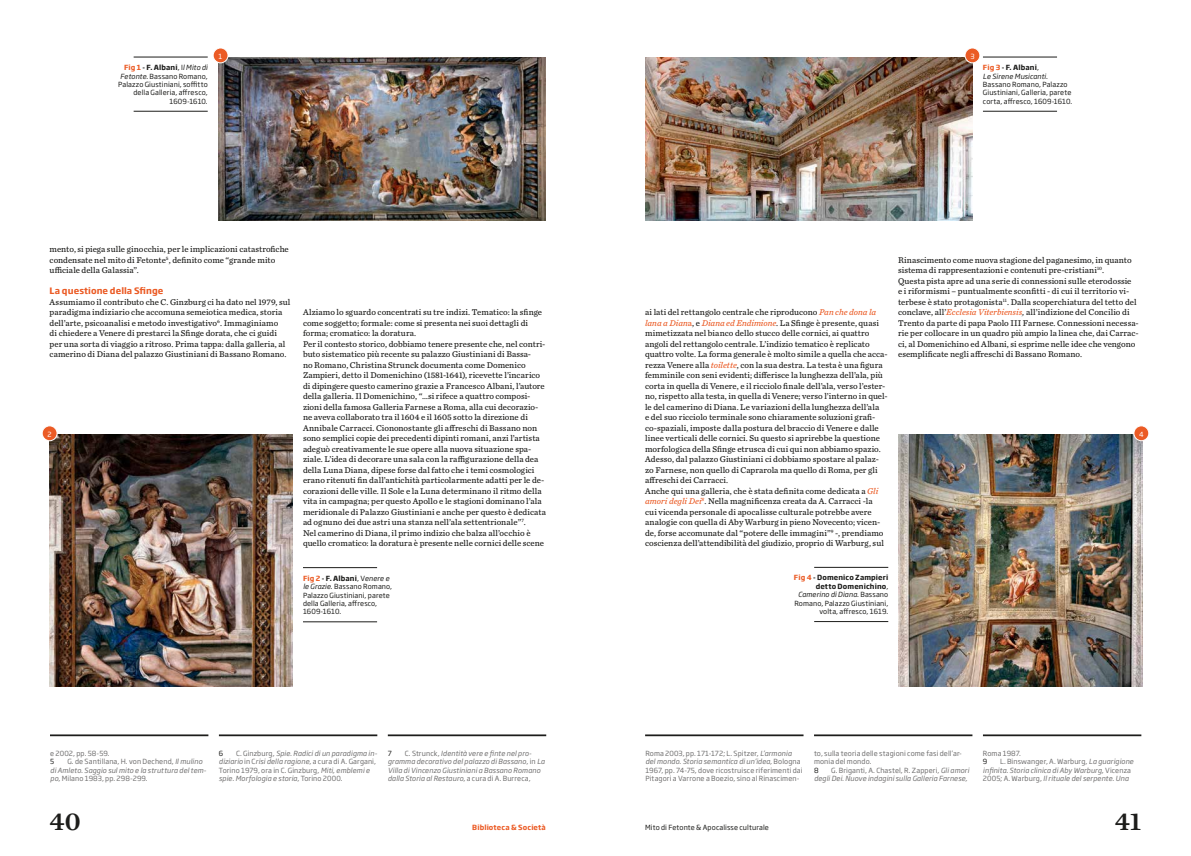
<style>
.page{position:relative;width:1191px;height:856px;background:#fff}
.page>*{position:absolute;margin:0;border:0;box-sizing:border-box;transform-origin:0 0}
.t1{font:26.25px "Chronicle Text G1 Semi";color:#1d1d1b}
.t2{font:8.75px/10.5px "Chronicle Text G4";letter-spacing:.005em;color:#1d1d1b}
.t3{font:700 8.75px "Soho Gothic Pro";letter-spacing:.005em;color:#eb5b25}
.t4{font:italic 7px/8.4px "Soho Gothic Pro";letter-spacing:.01em;color:#706f6f}
.t5{font:7px/8.4px "Soho Gothic Pro";letter-spacing:.015em;color:#1d1d1b;text-align:right}
.t6{font:7px/8.4px "Soho Gothic Pro";letter-spacing:.015em;color:#706f6f}
.t7{font:700 7px "Soho Gothic Pro";letter-spacing:.015em;color:#eb5b25}
.t8{font:7px "Soho Gothic Pro";color:#fff}
.s1{font-weight:700;color:#eb5b25}
.s2{font-weight:700}
.s3{font-style:italic}
.s4{font-style:italic;color:#eb5b25}
.s5{color:#eb5b25}
.s6{font-style:normal}
</style>
<div class="page">
<hr style="left:645px;top:734px;width:158px;height:2px;background:#1d1d1b">
<hr style="left:50px;top:734px;width:158px;height:2px;background:#1d1d1b">
<hr style="left:814px;top:734px;width:158px;height:2px;background:#1d1d1b">
<hr style="left:219px;top:734px;width:158px;height:2px;background:#1d1d1b">
<hr style="left:983px;top:734px;width:158px;height:2px;background:#1d1d1b">
<hr style="left:388px;top:734px;width:158px;height:2px;background:#1d1d1b">
<img style="left:218px;top:57px;width:328px;height:163px">
<img style="left:645px;top:57px;width:327px;height:163px">
<div style="left:213px;top:48px;width:15px;height:15px;background:#eb5b25;border-radius:50%"></div>
<div style="left:213px;top:48px;width:15px;height:15px;border:1px solid #fff;border-radius:50%"></div>
<div style="left:965px;top:48px;width:15px;height:15px;background:#eb5b25;border-radius:50%"></div>
<div style="left:964px;top:48px;width:16px;height:15px;border:1px solid #fff;border-radius:50%"></div>
<hr style="left:134px;top:111px;width:74px;height:1px;background:#1d1d1b">
<hr style="left:814px;top:621px;width:74px;height:1px;background:#1d1d1b">
<hr style="left:983px;top:111px;width:74px;height:1px;background:#1d1d1b">
<hr style="left:303px;top:621px;width:74px;height:1px;background:#1d1d1b">
<hr style="left:134px;top:57px;width:74px;height:1px;background:#1d1d1b">
<hr style="left:814px;top:567px;width:74px;height:1px;background:#1d1d1b">
<hr style="left:983px;top:57px;width:74px;height:1px;background:#1d1d1b">
<hr style="left:303px;top:567px;width:74px;height:1px;background:#1d1d1b">
<img style="left:50px;top:435px;width:242px;height:252px">
<img style="left:898px;top:435px;width:244px;height:252px">
<div style="left:42px;top:426px;width:15px;height:15px;background:#eb5b25;border-radius:50%"></div>
<div style="left:42px;top:425px;width:15px;height:16px;border:1px solid #fff;border-radius:50%"></div>
<div style="left:1134px;top:426px;width:14px;height:15px;background:#eb5b25;border-radius:50%"></div>
<div style="left:1133px;top:425px;width:16px;height:16px;border:1px solid #fff;border-radius:50%"></div>
<p class="t5" style="left:118px;top:63px;width:91px"><span class="s1">Fig 1</span> <span class="s2">- F. Albani</span>, I<span class="s3">l Mito di<br>Fetonte</span>. Bassano Romano,<br>Palazzo Giustiniani, soffitto della Galleria, affresco,<br>1609-1610.</p>
<p class="t8" style="left:219px;top:51px;width:5px">1</p>
<p class="t8" style="left:970px;top:51px;width:6px">3</p>
<p class="t5" style="left:983px;top:63px;width:91px;text-align:left"><span class="s1">Fig 3</span> <span class="s2">- F. Albani</span>,<br><span class="s3">Le Sirene Musicanti</span>.<br>Bassano Romano, Palazzo<br>Giustiniani, Galleria, parete corta, affresco, 1609-1610.</p>
<p class="t2" style="left:50px;top:243px;width:241px">mento, si piega sulle ginocchia, per le implicazioni catastrofiche condensate nel mito di Fetonte<sup>5</sup>, definito come “grande mito ufficiale della Galassia”.</p>
<p class="t3" style="left:50px;top:284px;width:115px">La questione della Sfinge</p>
<p class="t2" style="left:50px;top:296px;width:242px">Assumiamo il contributo che C. Ginzburg ci ha dato nel 1979, sul paradigma indiziario che accomuna semeiotica medica, storia dell’arte, psicoanalisi e metodo investigativo<sup>6</sup>. Immaginiamo<br>di chiedere a Venere di prestarci la Sfinge dorata, che ci guidi per una sorta di viaggio a ritroso. Prima tappa: dalla galleria, al camerino di Diana del palazzo Giustiniani di Bassano Romano.</p>
<p class="t2" style="left:898px;top:254px;width:242px">Rinascimento come nuova stagione del paganesimo, in quanto sistema di rappresentazioni e contenuti pre-cristiani<sup>10</sup>.<br>Questa pista apre ad una serie di connessioni sulle eterodossie<br>e i riformismi – puntualmente sconfitti - di cui il territorio vi&shy;terbese è stato protagonista<sup>11</sup>. Dalla scoperchiatura del tetto del conclave, all’<span class="s4">Ecclesia Viterbiensis</span><span class="s3">,</span> all’indizione del Concilio di Trento da parte di papa Paolo III Farnese. Connessioni necessa&shy;rie per collocare in un quadro più ampio la linea che, dai Carrac&shy;ci, al Domenichino ed Albani, si esprime nelle idee che vengono esemplificate negli affreschi di Bassano Romano.</p>
<p class="t2" style="left:303px;top:306px;width:244px">Alziamo lo sguardo concentrati su tre indizi. Tematico: la sfinge come soggetto; formale: come si presenta nei suoi dettagli di forma; cromatico: la doratura.<br>Per il contesto storico, dobbiamo tenere presente che, nel contri&shy;buto sistematico più recente su palazzo Giustiniani di Bassa-<br>no Romano, Christina Strunck documenta come Domenico Zampieri, detto il Domenichino (1581-1641), ricevette l’incarico di dipingere questo camerino grazie a Francesco Albani, l’autore della galleria. Il Domenichino, “…si rifece a quattro composi&shy;zioni della famosa Galleria Farnese a Roma, alla cui decorazio&shy;ne aveva collaborato tra il 1604 e il 1605 sotto la direzione di Annibale Carracci. Ciononostante gli affreschi di Bassano non sono semplici copie dei precedenti dipinti romani, anzi l’artista adeguò creativamente le sue opere alla nuova situazione spa&shy;ziale. L’idea di decorare una sala con la raffigurazione della dea della Luna Diana, dipese forse dal fatto che i temi cosmologici erano ritenuti fin dall’antichità particolarmente adatti per le de&shy;corazioni delle ville. Il Sole e la Luna determinano il ritmo della vita in campagna; per questo Apollo e le stagioni dominano l’ala meridionale di Palazzo Giustiniani e anche per questo è dedicata ad ognuno dei due astri una stanza nell’ala settentrionale”<sup>7</sup>.<br>Nel camerino di Diana, il primo indizio che balza all’occhio è quello cromatico: la doratura è presente nelle cornici delle scene</p>
<p class="t2" style="left:645px;top:306px;width:244px">ai lati del rettangolo centrale che riproducono <span class="s4">Pan che dona la lana a Dian</span><span class="s5">a</span>, e <span class="s4">Diana ed Endimione</span>. La Sfinge è presente, quasi mimetizzata nel bianco dello stucco delle cornici, ai quattro angoli del rettangolo centrale. L’indizio tematico è replicato quattro volte. La forma generale è molto simile a quella che acca&shy;rezza Venere alla <span class="s4">toilette</span>, con la sua destra. La testa è una figura femminile con seni evidenti; differisce la lunghezza dell’ala, più corta in quella di Venere, e il ricciolo finale dell’ala, verso l’ester&shy;no, rispetto alla testa, in quella di Venere; verso l’interno in quel&shy;le del camerino di Diana. Le variazioni della lunghezza dell’ala<br>e del suo ricciolo terminale sono chiaramente soluzioni grafi&shy;co-spaziali, imposte dalla postura del braccio di Venere e dalle linee verticali delle cornici. Su questo si aprirebbe la questione morfologica della Sfinge etrusca di cui qui non abbiamo spazio.<br>Adesso, dal palazzo Giustiniani ci dobbiamo spostare al palaz&shy;zo Farnese, non quello di Caprarola ma quello di Roma, per gli affreschi dei Carracci.<br>Anche qui una galleria, che è stata definita come dedicata a <span class="s4">Gli amori degli Dei</span><sup>8</sup>. Nella magnificenza creata da A. Carracci -la<br>cui vicenda personale di apocalisse culturale potrebbe avere analogie con quella di Aby Warburg in pieno Novecento; vicen&shy;de, forse accomunate dal “potere delle immagini”<sup>9</sup> -, prendiamo coscienza dell’attendibilità del giudizio, proprio di Warburg, sul</p>
<p class="t8" style="left:48px;top:428px;width:6px">2</p>
<p class="t8" style="left:1139px;top:428px;width:6px">4</p>
<p class="t5" style="left:303px;top:573px;width:91px;text-align:left"><span class="s1">Fig 2</span> <span class="s2">- F. Albani</span>, V<span class="s3">enere e le Grazie</span>. Bassano Romano,<br>Palazzo Giustiniani, parete della Galleria, affresco,<br>1609-1610.</p>
<p class="t6" style="left:50px;top:749px;width:61px">e 2002, pp. 58-59.</p>
<p class="t5" style="left:50px;top:757px;width:6px">5</p>
<p class="t6" style="left:50px;top:757px;width:158px;text-indent:17px">G. de Santillana, H. von Dechend, <span class="s3">Il mulino di Amleto. Saggio sul mito e la struttura del tem&shy;po</span>, Milano 1983, pp. 298-299.</p>
<p class="t4" style="left:388px;top:749px;width:159px;text-indent:17px"><span class="s6">C. Strunck,</span> Identità vere e finte nel pro&shy;gramma decorativo del palazzo di Bassano<span class="s6">, in</span> La Villa di Vincenzo Giustiniani a Bassano Romano dalla Storia al Restauro<span class="s6">, a cura di A. Burreca,</span></p>
<p class="t4" style="left:219px;top:749px;width:160px;text-indent:17px"><span class="s6">C. Ginzburg,</span> Spie. Radici di un paradigma in&shy;diziario <span class="s6">in C</span>risi della ragione<span class="s6">, a cura di A. Gargani, Torino 1979, ora in C. Ginzburg,</span> Miti, emblemi e spie. Morfologia e storia<span class="s6">, Torino 2000.</span></p>
<p class="t5" style="left:388px;top:749px;width:6px">7</p>
<p class="t5" style="left:219px;top:749px;width:6px">6</p>
<p class="t5" style="left:794px;top:573px;width:96px"><span class="s1">Fig 4</span> <span class="s2">- Domenico Zampieri detto Domenichino</span>,<br><span class="s3">Camerino di Diana</span>. Bassano<br>Romano, Palazzo Giustiniani, volta, affresco, 1619.</p>
<p class="t6" style="left:645px;top:749px;width:159px">Roma 2003, pp. 171-172; L. Spitzer, <span class="s3">L’armonia del mondo</span>. <span class="s3">Storia semantica di un’idea,</span> Bologna 1967, pp. 74-75, dove ricostruisce riferimenti dai Pitagori a Varrone a Boezio, sino al Rinascimen-</p>
<p class="t6" style="left:814px;top:749px;width:149px">to, sulla teoria delle stagioni come fasi dell’ar&shy;monia del mondo.</p>
<p class="t4" style="left:814px;top:765px;width:157px;text-align:right"><span class="s6">G. Briganti, A. Chastel, R. Zapperi,</span> Gli amori degli Dei. Nuove indagini sulla Galleria Farnese,</p>
<p class="t5" style="left:814px;top:765px;width:6px">8</p>
<p class="t6" style="left:983px;top:749px;width:40px">Roma 1987.</p>
<p class="t5" style="left:983px;top:757px;width:6px">9</p>
<p class="t4" style="left:983px;top:757px;width:152px;text-indent:17px"><span class="s6">L. Binswanger, A. Warburg,</span> La guarigione infinita. Storia clinica di Aby Warburg<span class="s6">, Vicenza<br>2005; A. Warburg,</span> Il rituale del serpente. Una</p>
<h1 class="t1" style="left:50px;top:800px;width:33px">40</h1>
<p class="t7" style="left:472px;top:821px;width:75px">Biblioteca &amp; Società</p>
<h1 class="t1" style="left:1114px;top:800px;width:28px">41</h1>
<p class="t5" style="left:645px;top:822px;width:125px">Mito di Fetonte &amp; Apocalisse culturale</p>
</div>
